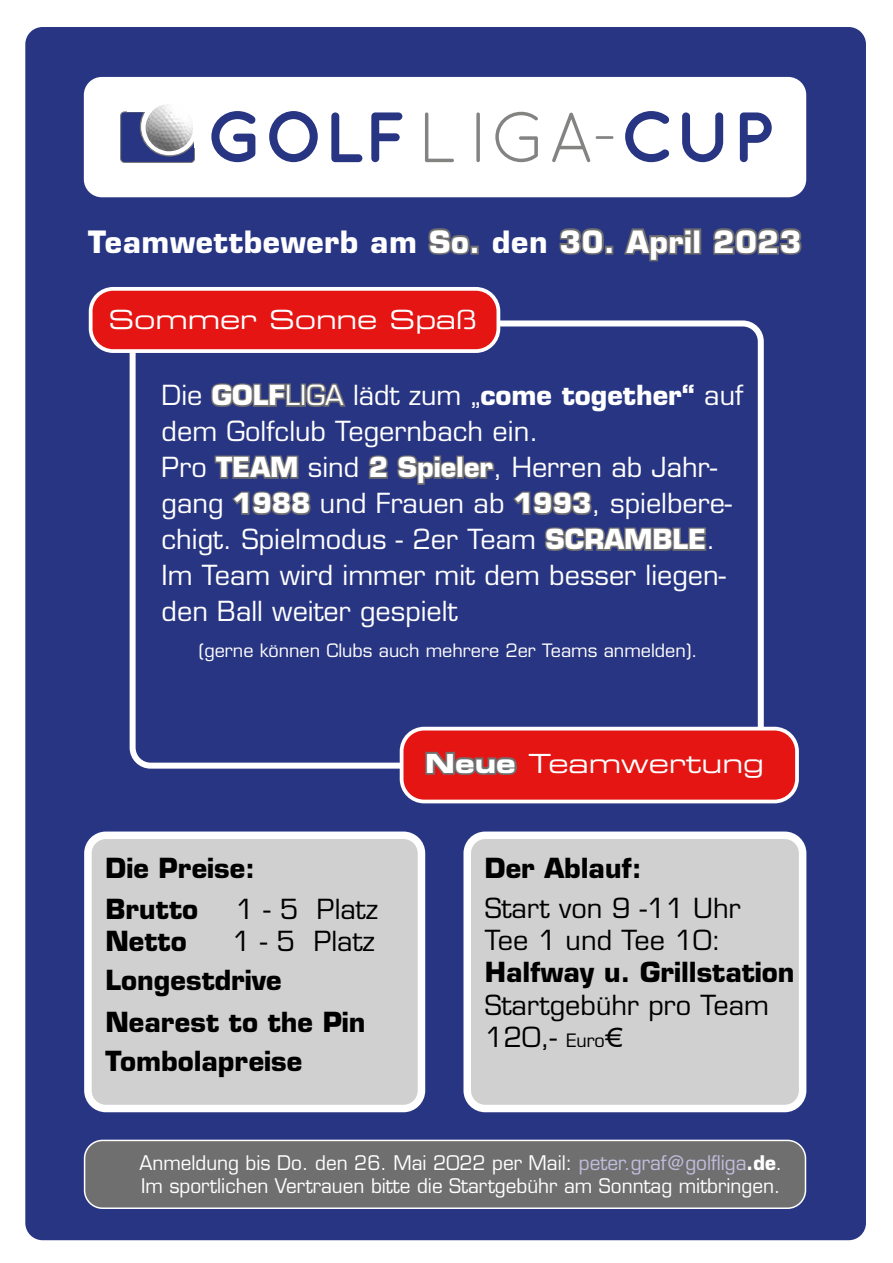
<style>
.page{position:relative;width:893px;height:1263px;background:#fff}
.page>*{position:absolute;margin:0;border:0;box-sizing:border-box;transform-origin:0 0}
.t1{font:700 70.95px "Quicksand";color:#283583}
.t2{font:700 30px "Eurostile";letter-spacing:.02em;color:#fff}
.t3{font:27px/36px "Eurostile";color:#fff}
.t4{font:700 27px/41.4px "Eurostile";color:#000}
.t5{font:27px/32.4px "Eurostile";color:#000}
.t6{font:26.4px "Eurostile Extended Two";letter-spacing:-.01em;color:#fff}
.t7{font:19.65px/23.5px "Eurostile";color:#fff;scale:.96 1}
.t8{font:18px "Eurostile";color:#fff}
.s1{font-weight:400;color:#838382}
.s2{color:#706f6f}
.s3{font-weight:700;color:#706f6f}
.s4{font-weight:700}
.s5{font-family:"Eurostile Bold Extended Two";color:#706f6f}
.s6{font-size:18px}
.s7{color:#c1bedc}
</style>
<div class="page">
<div style="left:25px;top:26px;width:842px;height:1215px;background:#283583;border-radius:18px"></div>
<div style="left:88px;top:835px;width:333px;height:273px;background:#d0d0d0;border-radius:18px"></div>
<div style="left:84px;top:831px;width:341px;height:281px;border:8px solid #fff;border-radius:18px"></div>
<div style="left:130px;top:320px;width:634px;height:449px;border:6px solid #fff;border-radius:18px"></div>
<div style="left:467px;top:835px;width:336px;height:273px;background:#d0d0d0;border-radius:18px"></div>
<div style="left:463px;top:831px;width:343px;height:281px;border:8px solid #fff;border-radius:18px"></div>
<div style="left:85px;top:1140px;width:720px;height:68px;background:#706f6f;border-radius:18px"></div>
<div style="left:84px;top:1140px;width:722px;height:69px;border:2px solid #fff;border-radius:18px"></div>
<div style="left:91px;top:289px;width:407px;height:62px;background:#e41513;border-radius:23px"></div>
<div style="left:89px;top:287px;width:411px;height:66px;border:4px solid #fff;border-radius:23px"></div>
<div style="left:402px;top:729px;width:395px;height:72px;background:#e41513;border-radius:23px"></div>
<div style="left:400px;top:727px;width:399px;height:76px;border:4px solid #fff;border-radius:23px"></div>
<div style="left:84px;top:77px;width:722px;height:120px;background:#fff;border-radius:18px"></div>
<div style="left:121px;top:112px;width:73px;height:50px;background:#283583;border-radius:4px"></div>
<div style="left:120px;top:112px;width:75px;height:51px;border:1px solid #797979;border-radius:4px"></div>
<svg style="left:140px;top:98px;width:59px;height:58px"></svg>
<div style="left:195px;top:106px;width:27px;height:42px;background:#fff"></div>
<div style="left:127px;top:96px;width:86px;height:16px;background:#fff"></div>
<img style="left:145px;top:104px;width:48px;height:47px">
<div style="left:192px;top:110px;width:9px;height:5px;background:#fff"></div>
<h1 class="t1" style="left:206px;top:95px;width:569px">GOLF<span class="s1">L IGA-</span>CUP</h1>
<p class="t2" style="left:88px;top:223px;width:715px">Teamwettbewerb am <span class="s2">So.</span> den <span class="s2">30. April 2023</span></p>
<p class="t6" style="left:108px;top:302px;width:370px">Sommer Sonne Spaß</p>
<p class="t3" style="left:162px;top:377px;width:583px">Die <span class="s3">GOLF</span><span class="s2">LIGA</span> lädt zum „<span class="s4">come together“</span> auf dem Golfclub Tegernbach ein.<br>Pro <span class="s3">TEAM</span> sind <span class="s3">2 Spieler</span>, Herren ab Jahr&shy;gang <span class="s3">1988</span> und Frauen ab <span class="s3">1993</span>, spielbere&shy;chigt. Spielmodus - 2er Team <span class="s3">SCRAMBLE</span>.<br>Im Team wird immer mit dem besser liegen&shy;den Ball weiter gespielt</p>
<p class="t8" style="left:199px;top:640px;width:500px">(gerne können Clubs auch mehrere 2er Teams anmelden).</p>
<p class="t4" style="left:105px;top:847px;width:151px">Die Preise:<br>Brutto</p>
<p class="t5" style="left:235px;top:893px;width:144px">1 - 5 Platz</p>
<p class="t4" style="left:105px;top:920px;width:83px">Netto</p>
<p class="t5" style="left:232px;top:925px;width:144px">1 - 5 Platz</p>
<p class="t4" style="left:105px;top:959px;width:262px;line-height:42px">Longestdrive<br>Nearest to the Pin</p>
<p class="t4" style="left:105px;top:1040px;width:198px">Tombolapreise</p>
<p class="t6" style="left:425px;top:745px;width:340px"><span class="s5">Neue</span> Teamwertung</p>
<p class="t4" style="left:485px;top:847px;width:159px">Der Ablauf:</p>
<p class="t5" style="left:485px;top:891px;width:258px">Start von 9 -11 Uhr<br>Tee 1 und Tee 10:</p>
<p class="t4" style="left:485px;top:951px;width:311px">Halfway u. Grillstation</p>
<p class="t5" style="left:485px;top:989px;width:286px">Startgebühr pro Team<br>120,- <span class="s6">Euro</span></p>
<p class="t7" style="left:139px;top:1151px;width:671px">Anmeldung bis Do. den 26. Mai 2022 per Mail: <span class="s7">peter.graf@golfliga</span><span class="s4">.de</span>.<br>Im sportlichen Vertrauen bitte die Startgebühr am Sonntag mitbringen.</p>
</div>
